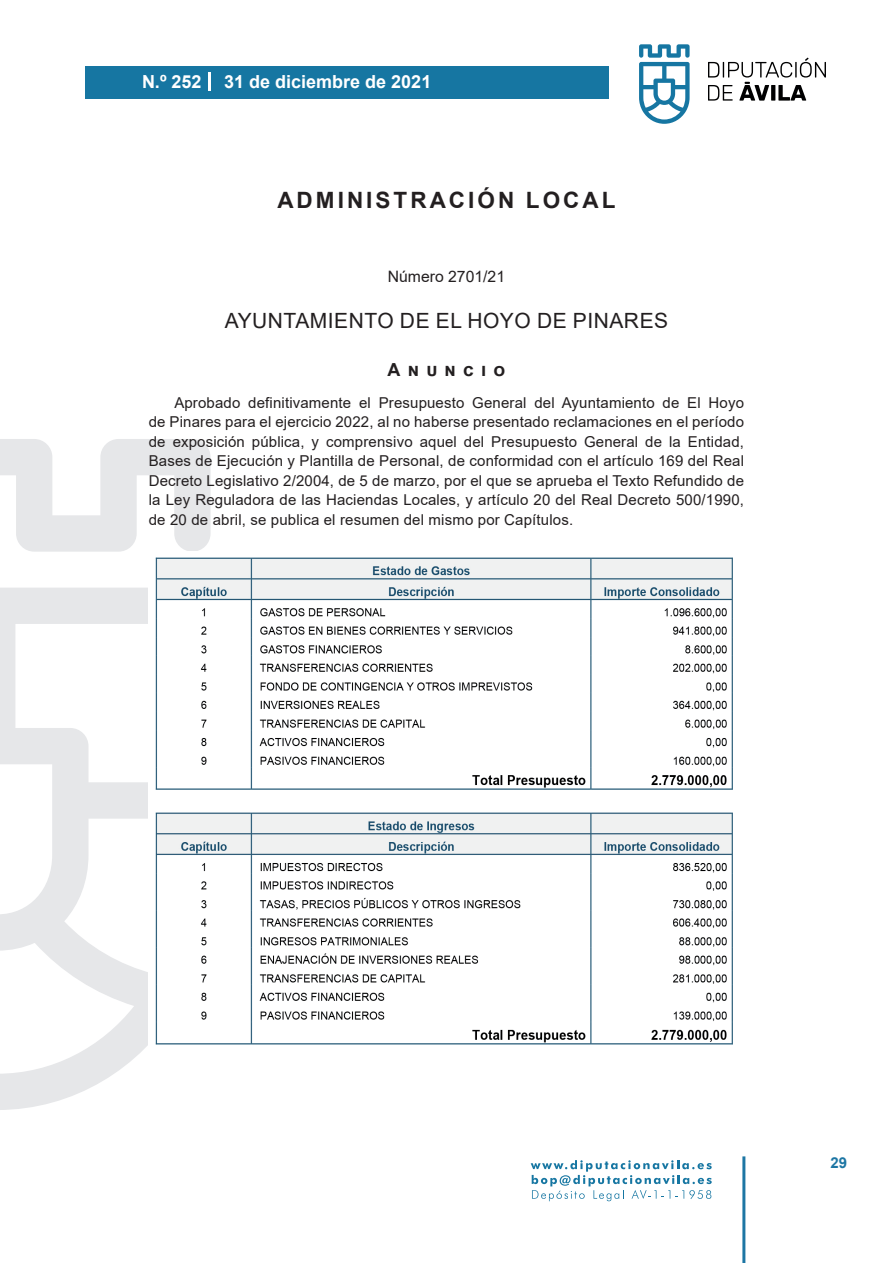
<style>
.page{position:relative;width:893px;height:1263px;background:#fff}
.page>*{position:absolute;margin:0;border:0;box-sizing:border-box;transform-origin:0 0}
.t1{font:700 22.5px "Arial";letter-spacing:.135em;color:#231f20}
.t2{font:21px "Arial";letter-spacing:.025em;color:#231f20}
.t3{font:700 18px "Arial";color:#fff}
.t4{font:700 18px "Arial";letter-spacing:.4em;color:#231f20}
.t5{font:15.75px "Arial";color:#231f20}
.t6{font:15px/19.5px "Arial";letter-spacing:.01em;color:#231f20;text-align:justify}
.t7{font:700 15px "Arial";color:#1d76a4}
</style>
<div class="page">
<svg style="left:531px;top:1160px;width:181px;height:41px"></svg>
<div style="left:85px;top:66px;width:523px;height:33px;background:#1676a2"></div>
<svg style="left:639px;top:44px;width:51px;height:80px"></svg>
<svg style="left:708px;top:58px;width:118px;height:43px"></svg>
<hr style="left:742px;top:1156px;width:3px;height:107px;background:#1d76a4">
<svg style="left:208px;top:72px;width:2px;height:18px"></svg>
<svg style="left:0;top:439px;width:211px;height:671px"></svg>
<img style="left:148px;top:552px;width:585px;height:540px">
<p class="t3" style="left:142px;top:69px;width:61px">N.º 252</p>
<p class="t3" style="left:224px;top:69px;width:209px">31 de diciembre de 2021</p>
<h1 class="t1" style="left:277px;top:184px;width:340px">ADMINISTRACIÓN LOCAL</h1>
<p class="t5" style="left:388px;top:266px;width:119px">Número 2701/21</p>
<h2 class="t2" style="left:225px;top:307px;width:445px">AYUNTAMIENTO DE EL HOYO DE PINARES</h2>
<p class="t4" style="left:388px;top:356px;width:119px">Anuncio</p>
<p class="t6" style="left:149px;top:393px;width:597px;text-indent:26px">Aprobado definitivamente el Presupuesto General del Ayuntamiento de El Hoyo de Pinares para el ejercicio 2022, al no haberse presentado reclamaciones en el período de exposición pública, y comprensivo aquel del Presupuesto General de la Entidad, Bases de Ejecución y Plantilla de Personal, de conformidad con el artículo 169 del Real Decreto Legislativo 2/2004, de 5 de marzo, por el que se aprueba el Texto Refundido de la Ley Reguladora de las Haciendas Locales, y artículo 20 del Real Decreto 500/1990, de 20 de abril, se publica el resumen del mismo por Capítulos.</p>
<p class="t7" style="left:831px;top:1152px;width:18px">29</p>
</div>
